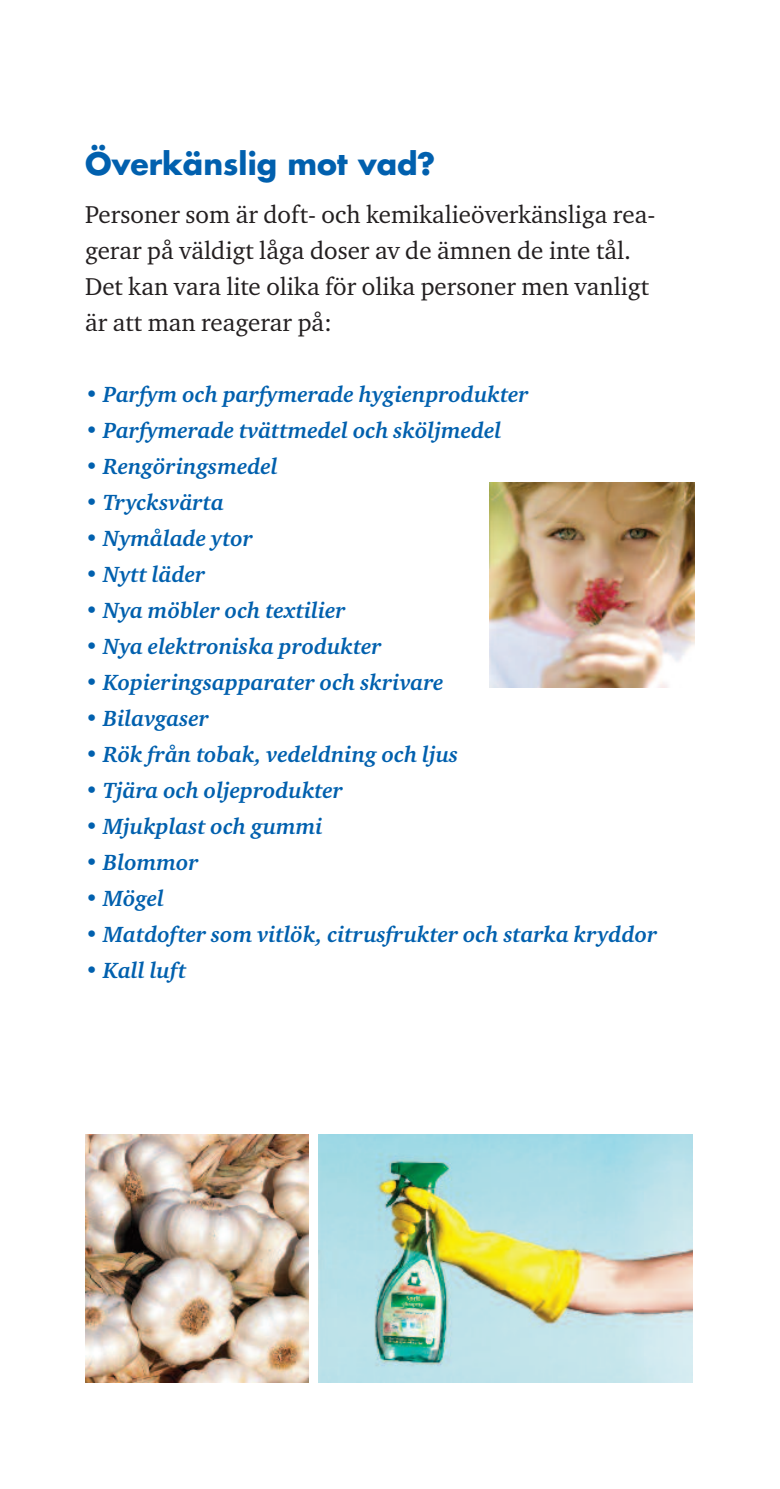
<style>
.page{position:relative;width:780px;height:1489px;background:#fff}
.page>*{position:absolute;margin:0;border:0;box-sizing:border-box;transform-origin:0 0}
.t1{font:700 30px "Futura";color:#0160ae}
.t2{font:25px/36px "Charter ITC";color:#231f20}
.t3{font:italic 700 22.5px "Charter ITC";color:#0160ae}
</style>
<div class="page">
<img style="left:319px;top:1134px;width:373px;height:248px">
<img style="left:489px;top:482px;width:205px;height:205px">
<img style="left:85px;top:1134px;width:223px;height:248px">
<h1 class="t1" style="left:85px;top:150px;width:352px">Överkänslig mot vad?</h1>
<p class="t2" style="left:85px;top:197px;width:571px">Personer som är doft- och kemikalieöverkänsliga rea&shy;gerar på väldigt låga doser av de ämnen de inte tål.<br>Det kan vara lite olika för olika personer men vanligt är att man reagerar på:</p>
<p class="t3" style="left:85px;top:381px;width:445px">• Parfym och parfymerade hygienprodukter</p>
<p class="t3" style="left:85px;top:417px;width:418px">• Parfymerade tvättmedel och sköljmedel</p>
<p class="t3" style="left:85px;top:453px;width:194px">• Rengöringsmedel</p>
<p class="t3" style="left:85px;top:489px;width:140px">• Trycksvärta</p>
<p class="t3" style="left:85px;top:525px;width:169px">• Nymålade ytor</p>
<p class="t3" style="left:85px;top:561px;width:122px">• Nytt läder</p>
<p class="t3" style="left:85px;top:597px;width:262px">• Nya möbler och textilier</p>
<p class="t3" style="left:85px;top:633px;width:298px">• Nya elektroniska produkter</p>
<p class="t3" style="left:85px;top:669px;width:360px">• Kopieringsapparater och skrivare</p>
<p class="t3" style="left:85px;top:705px;width:125px">• Bilavgaser</p>
<p class="t3" style="left:85px;top:741px;width:375px">• Rök från tobak, vedeldning och ljus</p>
<p class="t3" style="left:85px;top:777px;width:259px">• Tjära och oljeprodukter</p>
<p class="t3" style="left:85px;top:813px;width:239px">• Mjukplast och gummi</p>
<p class="t3" style="left:85px;top:849px;width:115px">• Blommor</p>
<p class="t3" style="left:85px;top:885px;width:81px">• Mögel</p>
<p class="t3" style="left:85px;top:921px;width:573px">• Matdofter som vitlök, citrusfrukter och starka kryddor</p>
<p class="t3" style="left:85px;top:957px;width:103px">• Kall luft</p>
</div>
